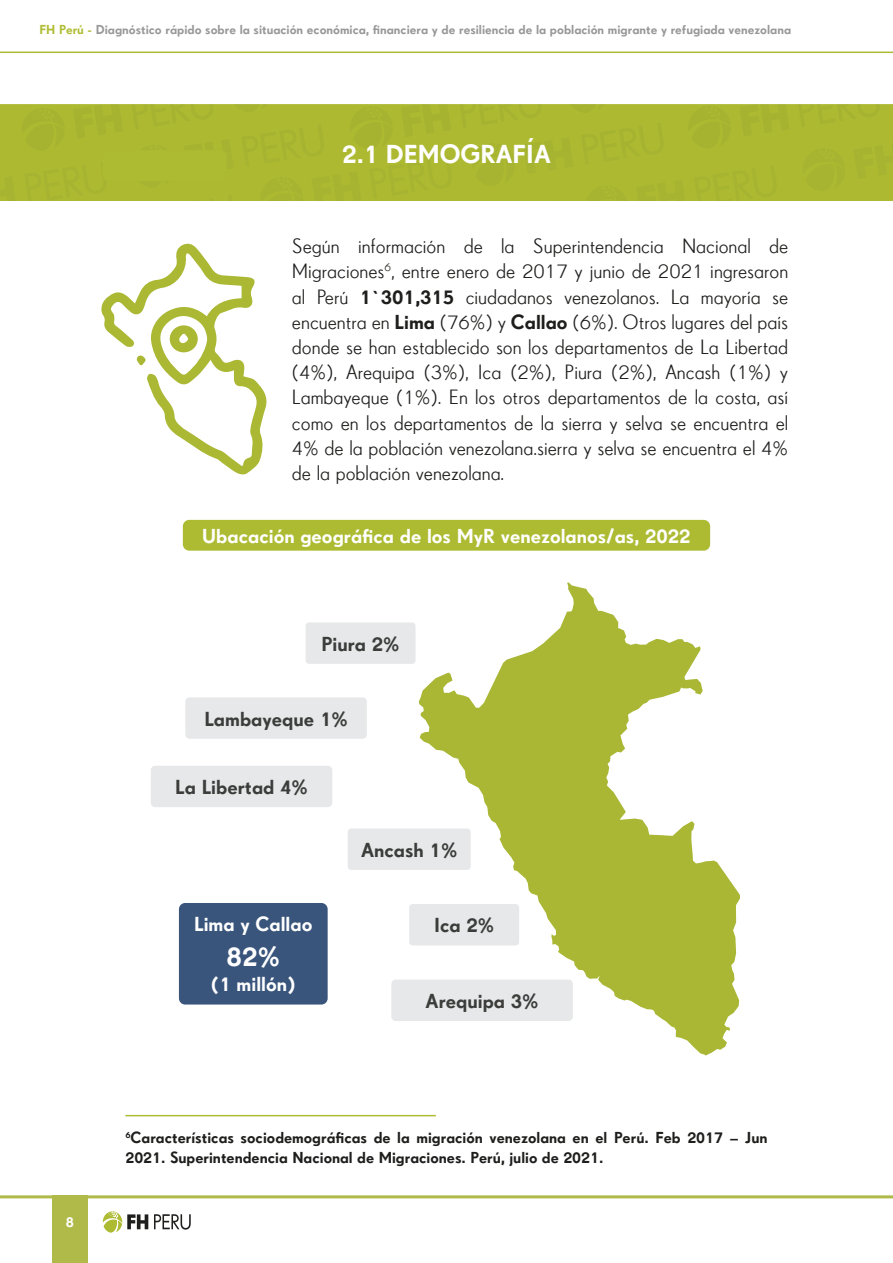
<style>
.page{position:relative;width:893px;height:1263px;background:#fff}
.page>*{position:absolute;margin:0;border:0;box-sizing:border-box;transform-origin:0 0}
.t1{font:600 28.65px "Drescher Grotesk BTW03";color:#fff}
.t2{font:600 27px "Drescher Grotesk BTW03";color:#fff}
.t3{font:21px/25.2px "Drescher Grotesk BTW01";color:#1e1f1d;text-align:justify}
.t4{font:600 21px "Drescher Grotesk BTW03";color:#fff}
.t5{font:600 21px "Drescher Grotesk BTW03";color:#3c3c3b}
.t6{font:600 16.5px/19.8px "Drescher Grotesk BTW03";color:#1e1f1d}
.t7{font:600 15px "Drescher Grotesk BTW03";color:#fff}
.t8{font:600 13.5px "Drescher Grotesk BTW03";color:#999898}
.s1{color:#b0bd35}
.s2{font-family:"Drescher Grotesk BTW03";font-weight:600}
</style>
<div class="page">
<div style="left:52px;top:1195px;width:36px;height:68px;background:#afba49"></div>
<hr style="left:0;top:1195px;width:893px;height:3px;background:#afba49">
<hr style="left:0;top:52px;width:893px;height:1px;background:#adbb32">
<hr style="left:125px;top:1115px;width:311px;height:1px;background:#afbc35">
<div style="left:306px;top:622px;width:109px;height:42px;background:#e7e8e9;border-radius:3px"></div>
<div style="left:409px;top:904px;width:110px;height:41px;background:#e7e8e9;border-radius:3px"></div>
<div style="left:348px;top:828px;width:123px;height:42px;background:#e7e8e9;border-radius:4px"></div>
<div style="left:185px;top:697px;width:182px;height:42px;background:#e7e8e9;border-radius:4px"></div>
<div style="left:151px;top:766px;width:181px;height:41px;background:#e7e8e9;border-radius:4px"></div>
<div style="left:391px;top:979px;width:182px;height:42px;background:#e7e8e9;border-radius:4px"></div>
<div style="left:179px;top:903px;width:149px;height:101px;background:#3a557c;border-radius:6px"></div>
<svg style="left:419px;top:583px;width:321px;height:472px"></svg>
<svg style="left:154px;top:1214px;width:37px;height:15px"></svg>
<svg style="left:103px;top:1211px;width:45px;height:22px"></svg>
<div style="left:0;top:105px;width:893px;height:96px;background:#adba31"></div>
<div style="left:103px;top:150px;width:124px;height:31px;background:#adbb32;border-radius:6px"></div>
<svg style="left:101px;top:243px;width:166px;height:232px"></svg>
<div style="left:183px;top:520px;width:527px;height:31px;background:#adbb32;border-radius:6px"></div>
<p class="t8" style="left:39px;top:22px;width:753px"><span class="s1">FH Perú -</span> Diagnóstico rápido sobre la situación económica, financiera y de resiliencia de la población migrante y refugiada venezolana</p>
<p class="t2" style="left:342px;top:138px;width:210px">2.1 DEMOGRAFÍA</p>
<p class="t3" style="left:292px;top:233px;width:498px">Según información de la Superintendencia Nacional de Migraciones<sup>6</sup>, entre enero de 2017 y junio de 2021 ingresaron al Perú <span class="s2">1`301,315</span> ciudadanos venezolanos. La mayoría se encuentra en <span class="s2">Lima</span> (76%) y <span class="s2">Callao</span> (6%). Otros lugares del país donde se han establecido son los departamentos de La Libertad (4%), Arequipa (3%), Ica (2%), Piura (2%), Ancash (1%) y Lambayeque (1%). En los otros departamentos de la costa, así como en los departamentos de la sierra y selva se encuentra el 4% de la población venezolana.sierra y selva se encuentra el 4% de la población venezolana.</p>
<p class="t4" style="left:202px;top:524px;width:490px">Ubacación geográfica de los MyR venezolanos/as, 2022</p>
<p class="t5" style="left:321px;top:632px;width:80px">Piura 2%</p>
<p class="t5" style="left:204px;top:706px;width:145px">Lambayeque 1%</p>
<p class="t5" style="left:175px;top:775px;width:134px">La Libertad 4%</p>
<p class="t4" style="left:194px;top:912px;width:120px">Lima y Callao</p>
<h1 class="t1" style="left:227px;top:939px;width:55px">82%</h1>
<p class="t4" style="left:211px;top:972px;width:85px">(1 millón)</p>
<p class="t5" style="left:361px;top:838px;width:98px">Ancash 1%</p>
<p class="t5" style="left:434px;top:913px;width:62px">Ica 2%</p>
<p class="t5" style="left:426px;top:989px;width:115px">Arequipa 3%</p>
<p class="t7" style="left:66px;top:1213px;width:10px">8</p>
<p class="t6" style="left:125px;top:1128px;width:644px"><sup>6</sup>Características sociodemográficas de la migración venezolana en el Perú. Feb 2017 – Jun<br>2021. Superintendencia Nacional de Migraciones. Perú, julio de 2021.</p>
</div>
